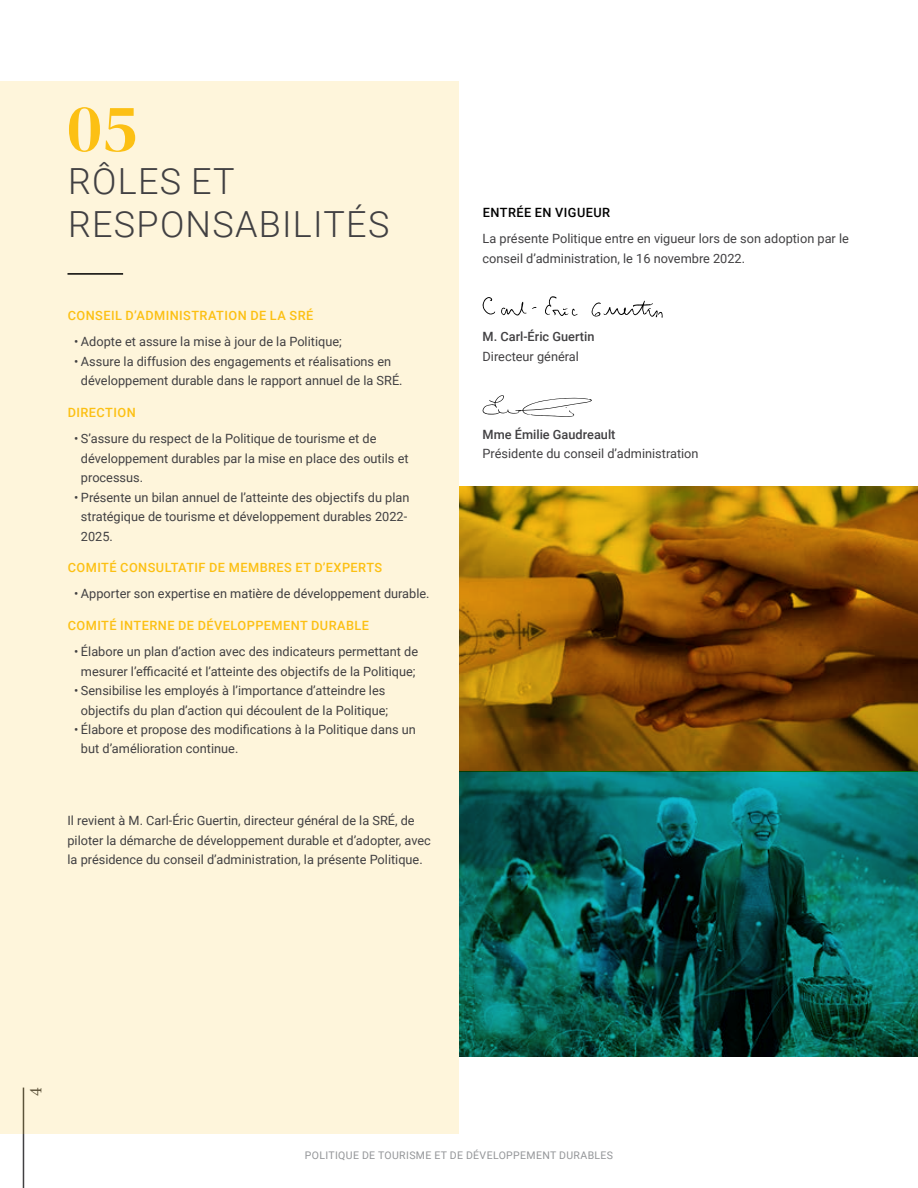
<style>
.page{position:relative;width:918px;height:1188px;background:#fff}
.page>*{position:absolute;margin:0;border:0;box-sizing:border-box;transform-origin:0 0}
.t1{font:67.5px "DM Serif Display";color:#fcc014}
.t2{font:300 36px/43.2px "Roboto";letter-spacing:.035em;color:#414042}
.t3{font:18px "Minion Pro";color:#414042}
.t4{font:12.75px/19.5px "Roboto";color:#414042}
.t5{font:500 12.75px "Roboto";letter-spacing:.035em;color:#fcc013}
.t6{font:500 12.75px "Roboto";color:#414042}
.t7{font:500 12.75px "Roboto";letter-spacing:.035em;color:#000}
.t8{font:10.5px "Roboto";letter-spacing:.035em;color:#939598}
</style>
<div class="page">
<svg style="left:482px;top:395px;width:110px;height:22px"></svg>
<svg style="left:483px;top:296px;width:180px;height:22px"></svg>
<hr style="left:23px;top:1088px;width:1px;height:100px;background:#414042">
<div style="left:0;top:81px;width:459px;height:1053px;background:#fef5db"></div>
<hr style="left:68px;top:273px;width:55px;height:2px;background:#000">
<svg style="left:459px;top:486px;width:459px;height:285px;background:#8a5607"></svg>
<svg style="left:459px;top:771px;width:459px;height:285px;background:#075954"></svg>
<h1 class="t1" style="left:68px;top:89px;width:71px">05</h1>
<h2 class="t2" style="left:68px;top:158px;width:323px">RÔLES ET<br>RESPONSABILITÉS</h2>
<p class="t5" style="left:68px;top:307px;width:247px">CONSEIL D’ADMINISTRATION DE LA SRÉ</p>
<p class="t4" style="left:74px;top:332px;width:269px">• Adopte et assure la mise à jour de la Politique;</p>
<p class="t4" style="left:81px;top:351px;width:323px;text-indent:-7px">• Assure la diffusion des engagements et réalisations en développement durable dans le rapport annuel de la SRÉ.</p>
<p class="t5" style="left:68px;top:403px;width:69px">DIRECTION</p>
<p class="t4" style="left:81px;top:428px;width:329px;text-indent:-7px">• S’assure du respect de la Politique de tourisme et de développement durables par la mise en place des outils et processus.</p>
<p class="t4" style="left:81px;top:487px;width:330px;text-indent:-7px">• Présente un bilan annuel de l’atteinte des objectifs du plan stratégique de tourisme et développement durables 2022-<br>2025.</p>
<p class="t5" style="left:68px;top:559px;width:316px">COMITÉ CONSULTATIF DE MEMBRES ET D’EXPERTS</p>
<p class="t4" style="left:74px;top:584px;width:357px">• Apporter son expertise en matière de développement durable.</p>
<p class="t5" style="left:68px;top:616px;width:303px">COMITÉ INTERNE DE DÉVELOPPEMENT DURABLE</p>
<p class="t4" style="left:74px;top:641px;width:345px;text-align:center">• Élabore un plan d’action avec des indicateurs permettant de mesurer l’efficacité et l’atteinte des objectifs de la Politique;</p>
<p class="t4" style="left:74px;top:680px;width:315px;text-align:center">• Sensibilise les employés à l’importance d’atteindre les objectifs du plan d’action qui découlent de la Politique;</p>
<p class="t4" style="left:81px;top:719px;width:336px;text-indent:-7px">• Élabore et propose des modifications à la Politique dans un but d’amélioration continue.</p>
<p class="t4" style="left:67px;top:811px;width:365px">Il revient à M. Carl-Éric Guertin, directeur général de la SRÉ, de piloter la démarche de développement durable et d’adopter, avec la présidence du conseil d’administration, la présente Politique.</p>
<p class="t7" style="left:483px;top:203px;width:129px">ENTRÉE EN VIGUEUR</p>
<p class="t4" style="left:483px;top:228px;width:368px">La présente Politique entre en vigueur lors de son adoption par le conseil d’administration, le 16 novembre 2022.</p>
<p class="t6" style="left:483px;top:328px;width:113px">M. Carl-Éric Guertin</p>
<p class="t4" style="left:483px;top:346px;width:98px">Directeur général</p>
<p class="t6" style="left:483px;top:425px;width:134px">Mme Émilie Gaudreault</p>
<p class="t4" style="left:483px;top:444px;width:218px">Présidente du conseil d’administration</p>
<h3 class="t3" style="left:24px;top:1096px;width:10px;rotate:-90deg">4</h3>
<p class="t8" style="left:305px;top:1148px;width:310px">POLITIQUE DE TOURISME ET DE DÉVELOPPEMENT DURABLES</p>
</div>
